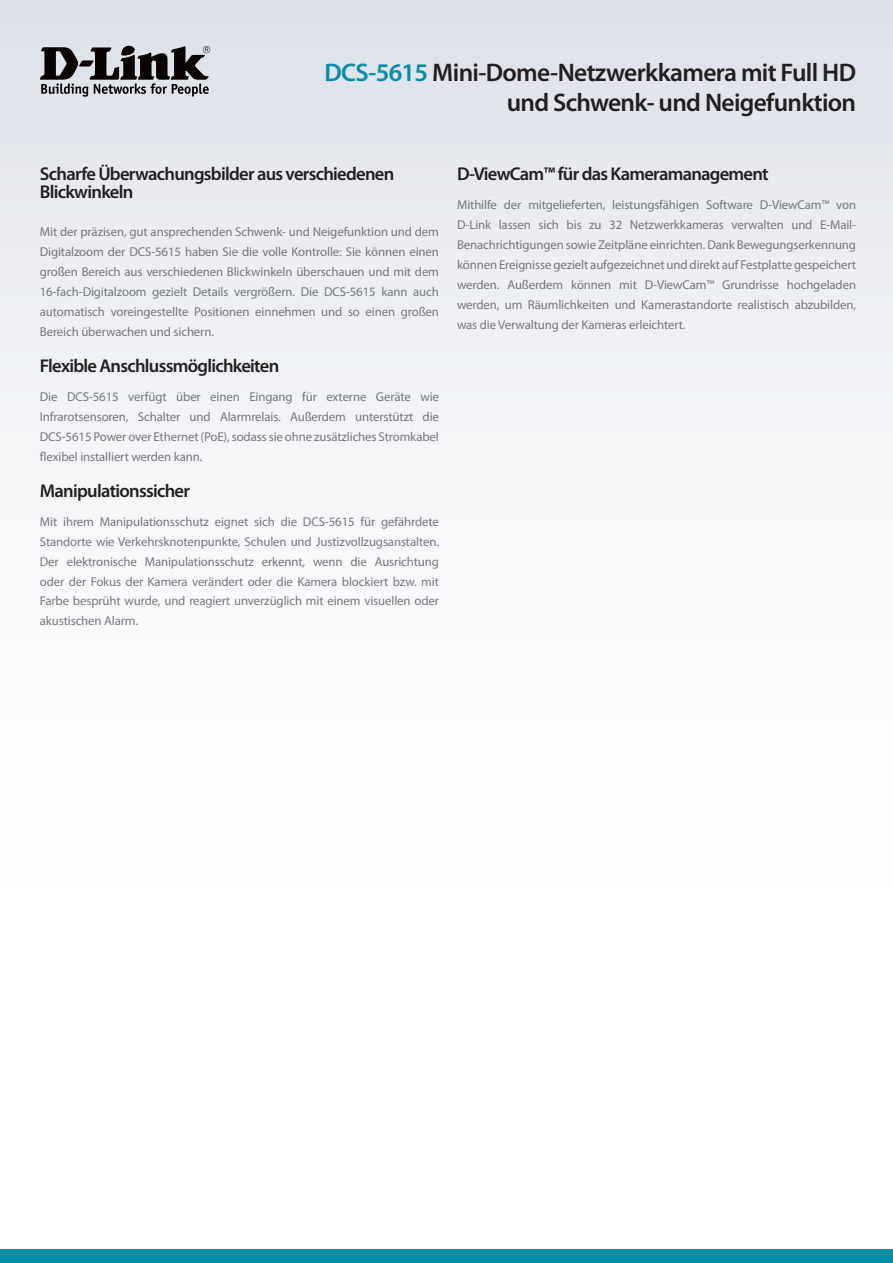
<style>
.page{position:relative;width:893px;height:1263px;background:#fff}
.page>*{position:absolute;margin:0;border:0;box-sizing:border-box;transform-origin:0 0}
.Product_Name__Conten{font:600 25.5px/30px "Myriad Pro";letter-spacing:-.025em;color:#231f20;text-align:right}
.Description_Topic{font:600 18.6px/18px "Myriad Pro";letter-spacing:-.04em;color:#231f20}
.Description_Text{font:12.9px/20px "Myriad Pro";letter-spacing:-.01em;color:#74787d;text-align:justify}
.Description_Topic-2{font:12.9px/20px "Myriad Pro";letter-spacing:-.01em;color:#74787d;text-align:justify}
.s1{color:#008da8}
</style>
<div class="page">
<div style="left:0;top:0;width:893px;height:1084px;background:linear-gradient(to bottom,#e3e6ec,#fff)"></div>
<div style="left:0;top:1249px;width:893px;height:14px;background:#008da8"></div>
<svg style="left:40px;top:46px;width:170px;height:51px;background:#807f83"></svg>
<p class="Product_Name__Conten" style="left:324px;top:57px;width:533px"><span class="s1">DCS-5615</span> Mini-Dome-Netzwerkkamera mit Full HD und Schwenk- und Neigefunktion</p>
<p class="Description_Topic" style="left:40px;top:165px;width:356px">Scharfe Überwachungsbilder aus verschiedenen<br>Blickwinkeln</p>
<p class="Description_Topic-2" style="left:40px;top:222px;width:401px">Mit der präzisen, gut ansprechenden Schwenk- und Neigefunktion und dem Digitalzoom der DCS-5615 haben Sie die volle Kontrolle: Sie können einen großen Bereich aus verschiedenen Blickwinkeln überschauen und mit dem 16-fach-Digitalzoom gezielt Details vergrößern. Die DCS-5615 kann auch automatisch voreingestellte Positionen einnehmen und so einen großen Bereich überwachen und sichern.</p>
<p class="Description_Topic" style="left:40px;top:356px;width:241px">Flexible Anschlussmöglichkeiten</p>
<p class="Description_Text" style="left:40px;top:386px;width:401px">Die DCS-5615 verfügt über einen Eingang für externe Geräte wie Infrarotsensoren, Schalter und Alarmrelais. Außerdem unterstützt die DCS-5615 Power over Ethernet (PoE), sodass sie ohne zusätzliches Stromkabel flexibel installiert werden kann.</p>
<p class="Description_Topic" style="left:40px;top:481px;width:152px">Manipulationssicher</p>
<p class="Description_Text" style="left:40px;top:511px;width:401px">Mit ihrem Manipulationsschutz eignet sich die DCS-5615 für gefährdete Standorte wie Verkehrsknotenpunkte, Schulen und Justizvollzugsanstalten.<br>Der elektronische Manipulationsschutz erkennt, wenn die Ausrichtung oder der Fokus der Kamera verändert oder die Kamera blockiert bzw. mit Farbe besprüht wurde, und reagiert unverzüglich mit einem visuellen oder akustischen Alarm.</p>
<p class="Description_Topic" style="left:457px;top:165px;width:313px">D-ViewCam™ für das Kameramanagement</p>
<p class="Description_Text" style="left:457px;top:195px;width:401px">Mithilfe der mitgelieferten, leistungsfähigen Software D-ViewCam™ von D-Link lassen sich bis zu 32 Netzwerkkameras verwalten und E-Mail-Benachrichtigungen sowie Zeitpläne einrichten. Dank Bewegungserkennung können Ereignisse gezielt aufgezeichnet und direkt auf Festplatte gespeichert werden. Außerdem können mit D-ViewCam™ Grundrisse hochgeladen werden, um Räumlichkeiten und Kamerastandorte realistisch abzubilden, was die Verwaltung der Kameras erleichtert.</p>
</div>
